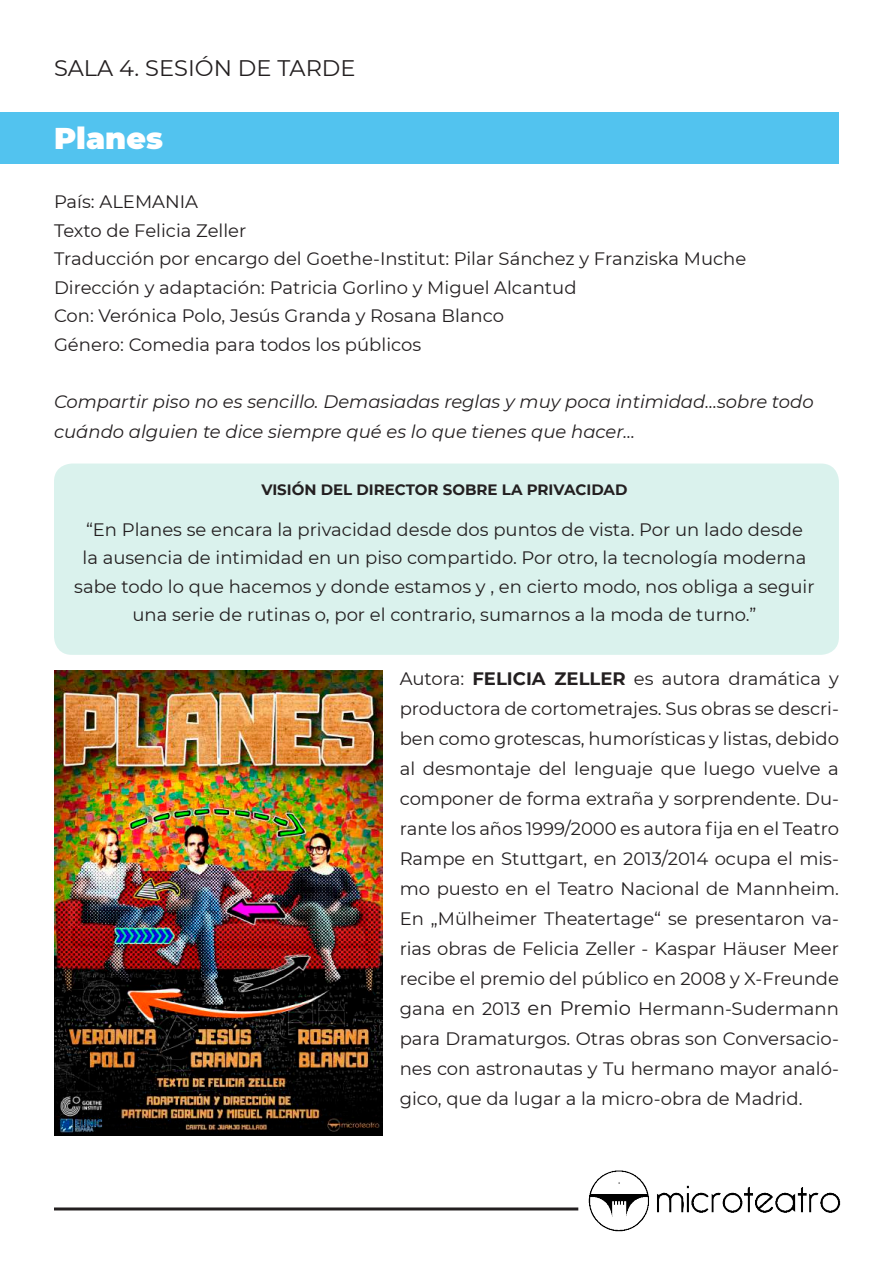
<style>
.page{position:relative;width:893px;height:1263px;background:#fff}
.page>*{position:absolute;margin:0;border:0;box-sizing:border-box;transform-origin:0 0}
.t1{font:900 30px "Montserrat";color:#fff}
.t2{font:22.5px "Montserrat";color:#231f20}
.t3{font:18px/30px "Montserrat";color:#231f20}
.t4{font:italic 18px/30px "Montserrat";color:#231f20}
.t5{font:700 15px "Montserrat";color:#231f20}
.s1{font-weight:700}
.s2{font-size:19.5px}
</style>
<div class="page">
<div style="left:54px;top:463px;width:785px;height:192px;background:#daf2ed;border-radius:18px"></div>
<div style="left:0;top:113px;width:839px;height:51px;background:#52c3ef"></div>
<img style="left:578px;top:1170px;width:263px;height:62px">
<hr style="left:54px;top:1207px;width:524px;height:3px;background:#231f20">
<img style="left:54px;top:671px;width:328px;height:464px">
<p class="t2" style="left:54px;top:52px;width:303px">SALA 4. SESIÓN DE TARDE</p>
<h1 class="t1" style="left:54px;top:116px;width:111px">Planes</h1>
<p class="t3" style="left:54px;top:187px;width:694px;line-height:28.5px">País: ALEMANIA<br>Texto de Felicia Zeller<br>Traducción por encargo del Goethe-Institut: Pilar Sánchez y Franziska Muche Dirección y adaptación: Patricia Gorlino y Miguel Alcantud<br>Con: Verónica Polo, Jesús Granda y Rosana Blanco<br>Género: Comedia para todos los públicos</p>
<p class="t4" style="left:54px;top:386px;width:761px">Compartir piso no es sencillo. Demasiadas reglas y muy poca intimidad…sobre todo cuándo alguien te dice siempre qué es lo que tienes que hacer…</p>
<p class="t5" style="left:261px;top:479px;width:368px">VISIÓN DEL DIRECTOR SOBRE LA PRIVACIDAD</p>
<p class="t3" style="left:74px;top:514px;width:742px;line-height:28.5px;text-align:center">“En Planes se encara la privacidad desde dos puntos de vista. Por un lado desde<br>la ausencia de intimidad en un piso compartido. Por otro, la tecnología moderna sabe todo lo que hacemos y donde estamos y , en cierto modo, nos obliga a seguir una serie de rutinas o, por el contrario, sumarnos a la moda de turno.”</p>
<p class="t3" style="left:400px;top:663px;width:441px;text-align:justify">Autora: <span class="s1">FELICIA ZELLER</span> es autora dramática y productora de cortometrajes. Sus obras se descri&shy;ben como grotescas, humorísticas y listas, debido al desmontaje del lenguaje que luego vuelve a componer de forma extraña y sorprendente. Du&shy;rante los años 1999/2000 es autora fija en el Teatro Rampe en Stuttgart, en 2013/2014 ocupa el mis&shy;mo puesto en el Teatro Nacional de Mannheim.<br>En „Mülheimer Theatertage“ se presentaron va&shy;rias obras de Felicia Zeller - Kaspar Häuser Meer recibe el premio del público en 2008 y X-Freunde gana en 2013 <span class="s2">en Premio</span> Hermann-Sudermann para Dramaturgos. Otras obras son Conversacio&shy;nes con astronautas y Tu hermano mayor analó&shy;gico, que da lugar a la micro-obra de Madrid.</p>
</div>
